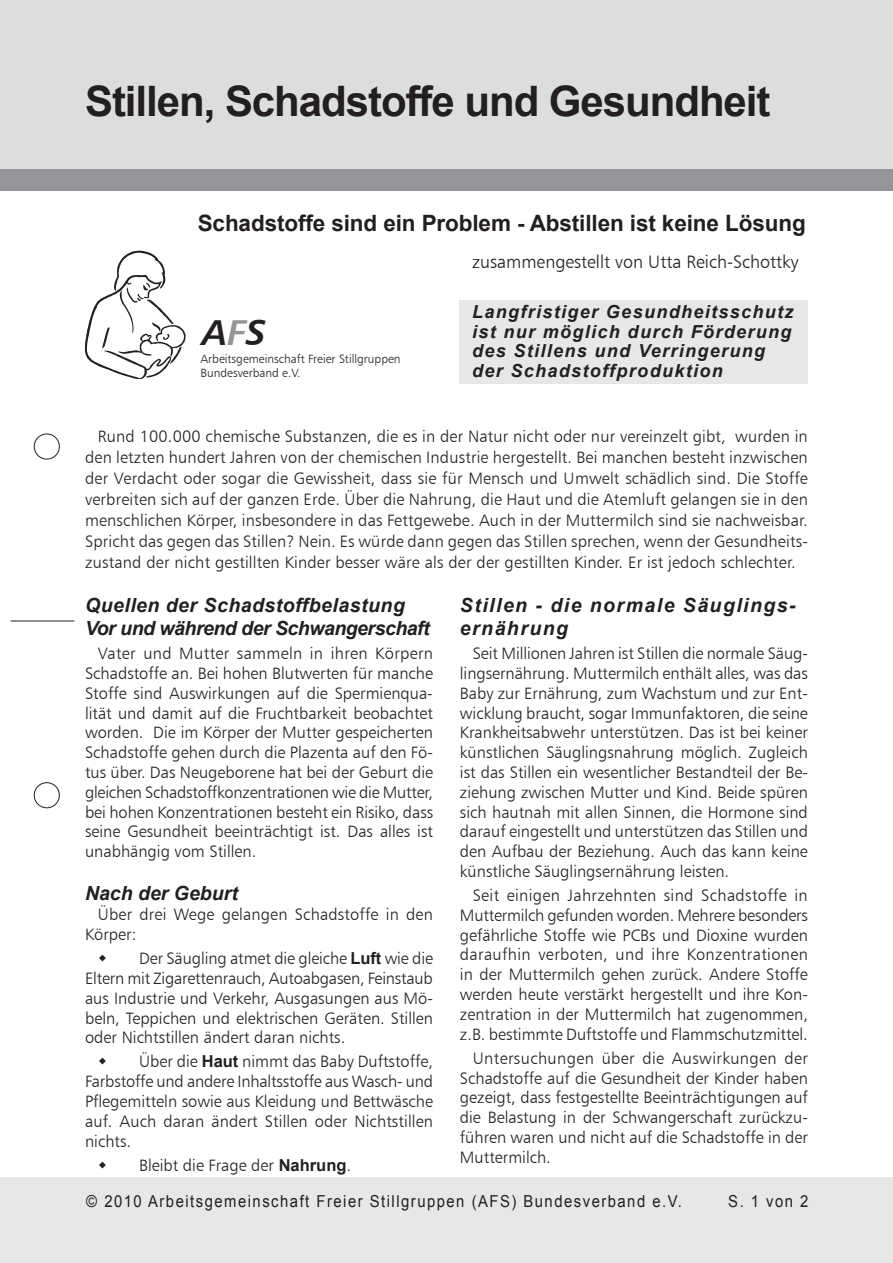
<style>
.page{position:relative;width:893px;height:1263px;background:#fff}
.page>*{position:absolute;margin:0;border:0;box-sizing:border-box;transform-origin:0 0}
.t1{font:700 42px "Arial";letter-spacing:-.025em;color:#231f20}
.t2{font:36px "Humanist 777 BT Bold Italic B";color:#231f20}
.t3{font:700 22.5px "Arial";letter-spacing:-.005em;color:#231f20}
.t4{font:italic 700 19.5px/23.5px "Arial";letter-spacing:-.01em;color:#231f20}
.t5{font:italic 700 19.5px/23.4px "Arial";letter-spacing:.075em;color:#231f20}
.t6{font:italic 700 19.5px "Arial";color:#231f20}
.t7{font:italic 700 18px/19.5px "Arial";letter-spacing:.075em;color:#231f20}
.t8{font:18px "Humanist 777 BT Light B";color:#231f20}
.t9{font:16.5px/19.8px "Humanist 777 BT Light B";color:#231f20;text-align:justify}
.t10{font:16.5px "Arial";letter-spacing:.1em;color:#231f20;scale:.9 1}
.t11{font:12px/14.4px "Humanist 777 BT Light B";color:#231f20}
.s1{color:#939598}
.s2{font-family:"Arial";font-weight:700}
</style>
<div class="page">
<div style="left:0;top:1178px;width:893px;height:85px;background:#e6e7e9"></div>
<div style="left:460px;top:300px;width:348px;height:84px;background:#e6e7e9"></div>
<hr style="left:11px;top:621px;width:63px;height:1px;background:#231f20">
<div style="left:34px;top:434px;width:26px;height:25px;border:1px solid #231f20;border-radius:50%"></div>
<div style="left:34px;top:782px;width:26px;height:26px;border:1px solid #231f20;border-radius:50%"></div>
<div style="left:0;top:0;width:893px;height:173px;background:#dcdddf"></div>
<div style="left:0;top:169px;width:893px;height:22px;background:#939598"></div>
<img style="left:85px;top:251px;width:100px;height:128px">
<h1 class="t1" style="left:85px;top:73px;width:687px">Stillen, Schadstoffe und Gesundheit</h1>
<h3 class="t3" style="left:198px;top:208px;width:610px">Schadstoffe sind ein Problem - Abstillen ist keine Lösung</h3>
<h2 class="t2" style="left:202px;top:310px;width:66px">A<span class="s1">F</span>S</h2>
<p class="t11" style="left:201px;top:351px;width:202px">Arbeitsgemeinschaft Freier Stillgruppen<br>Bundesverband e.V.</p>
<p class="t8" style="left:472px;top:250px;width:328px">zusammengestellt von Utta Reich-Schottky</p>
<p class="t7" style="left:472px;top:303px;width:323px">Langfristiger Gesundheitsschutz ist nur möglich durch Förderung des Stillens und Verringerung der Schadstoffproduktion</p>
<p class="t9" style="left:85px;top:425px;width:724px;line-height:21px;text-indent:13px">Rund 100.000 chemische Substanzen, die es in der Natur nicht oder nur vereinzelt gibt, wurden in den letzten hundert Jahren von der chemischen Industrie hergestellt. Bei manchen besteht inzwischen der Verdacht oder sogar die Gewissheit, dass sie für Mensch und Umwelt schädlich sind. Die Stoffe verbreiten sich auf der ganzen Erde. Über die Nahrung, die Haut und die Atemluft gelangen sie in den menschlichen Körper, insbesondere in das Fettgewebe. Auch in der Muttermilch sind sie nachweisbar.<br>Spricht das gegen das Stillen? Nein. Es würde dann gegen das Stillen sprechen, wenn der Gesundheits&shy;zustand der nicht gestillten Kinder besser wäre als der der gestillten Kinder. Er ist jedoch schlechter.</p>
<p class="t4" style="left:85px;top:594px;width:346px">Quellen der Schadstoffbelastung<br>Vor und während der Schwangerschaft</p>
<p class="t9" style="left:85px;top:643px;width:350px;text-indent:13px">Vater und Mutter sammeln in ihren Körpern Schadstoffe an. Bei hohen Blutwerten für manche Stoffe sind Auswirkungen auf die Spermienqua&shy;lität und damit auf die Fruchtbarkeit beobachtet worden. Die im Körper der Mutter gespeicherten Schadstoffe gehen durch die Plazenta auf den Fö&shy;tus über. Das Neugeborene hat bei der Geburt die gleichen Schadstoffkonzentrationen wie die Mutter, bei hohen Konzentrationen besteht ein Risiko, dass seine Gesundheit beeinträchtigt ist. Das alles ist unabhängig vom Stillen.</p>
<p class="t6" style="left:85px;top:881px;width:154px">Nach der Geburt</p>
<p class="t9" style="left:85px;top:904px;width:349px;text-indent:13px">Über drei Wege gelangen Schadstoffe in den<br>Körper:</p>
<p class="t9" style="left:85px;top:948px;width:350px;text-indent:54px">Der Säugling atmet die gleiche <span class="s2">Luft</span> wie die Eltern mit Zigarettenrauch, Autoabgasen, Feinstaub aus Industrie und Verkehr, Ausgasungen aus Mö&shy;beln, Teppichen und elektrischen Geräten. Stillen oder Nichtstillen ändert daran nichts.</p>
<p class="t9" style="left:85px;top:1051px;width:350px;text-indent:54px">Über die <span class="s2">Haut</span> nimmt das Baby Duftstoffe, Farbstoffe und andere Inhaltsstoffe aus Wasch- und Pflegemitteln sowie aus Kleidung und Bettwäsche auf. Auch daran ändert Stillen oder Nichtstillen nichts.</p>
<p class="t9" style="left:139px;top:1155px;width:214px">Bleibt die Frage der <span class="s2">Nahrung</span>.</p>
<p class="t5" style="left:460px;top:594px;width:337px">Stillen - die normale Säuglings&shy;ernährung</p>
<p class="t9" style="left:460px;top:643px;width:350px;text-indent:13px">Seit Millionen Jahren ist Stillen die normale Säug&shy;lingsernährung. Muttermilch enthält alles, was das Baby zur Ernährung, zum Wachstum und zur Ent&shy;wicklung braucht, sogar Immunfaktoren, die seine Krankheitsabwehr unterstützen. Das ist bei keiner künstlichen Säuglingsnahrung möglich. Zugleich ist das Stillen ein wesentlicher Bestandteil der Be&shy;ziehung zwischen Mutter und Kind. Beide spüren sich hautnah mit allen Sinnen, die Hormone sind darauf eingestellt und unterstützen das Stillen und den Aufbau der Beziehung. Auch das kann keine künstliche Säuglingsernährung leisten.</p>
<p class="t9" style="left:460px;top:885px;width:350px;text-indent:13px">Seit einigen Jahrzehnten sind Schadstoffe in Muttermilch gefunden worden. Mehrere besonders gefährliche Stoffe wie PCBs und Dioxine wurden daraufhin verboten, und ihre Konzentrationen in der Muttermilch gehen zurück. Andere Stoffe werden heute verstärkt hergestellt und ihre Kon&shy;zentration in der Muttermilch hat zugenommen, z.B. bestimmte Duftstoffe und Flammschutzmittel.</p>
<p class="t9" style="left:460px;top:1048px;width:349px;text-indent:13px">Untersuchungen über die Auswirkungen der Schadstoffe auf die Gesundheit der Kinder haben gezeigt, dass festgestellte Beeinträchtigungen auf die Belastung in der Schwangerschaft zurückzu&shy;führen waren und nicht auf die Schadstoffe in der Muttermilch.</p>
<p class="t10" style="left:86px;top:1190px;width:663px">© 2010 Arbeitsgemeinschaft Freier Stillgruppen (AFS) Bundesverband e.V.</p>
<p class="t10" style="left:728px;top:1190px;width:91px">S. 1 von 2</p>
</div>
